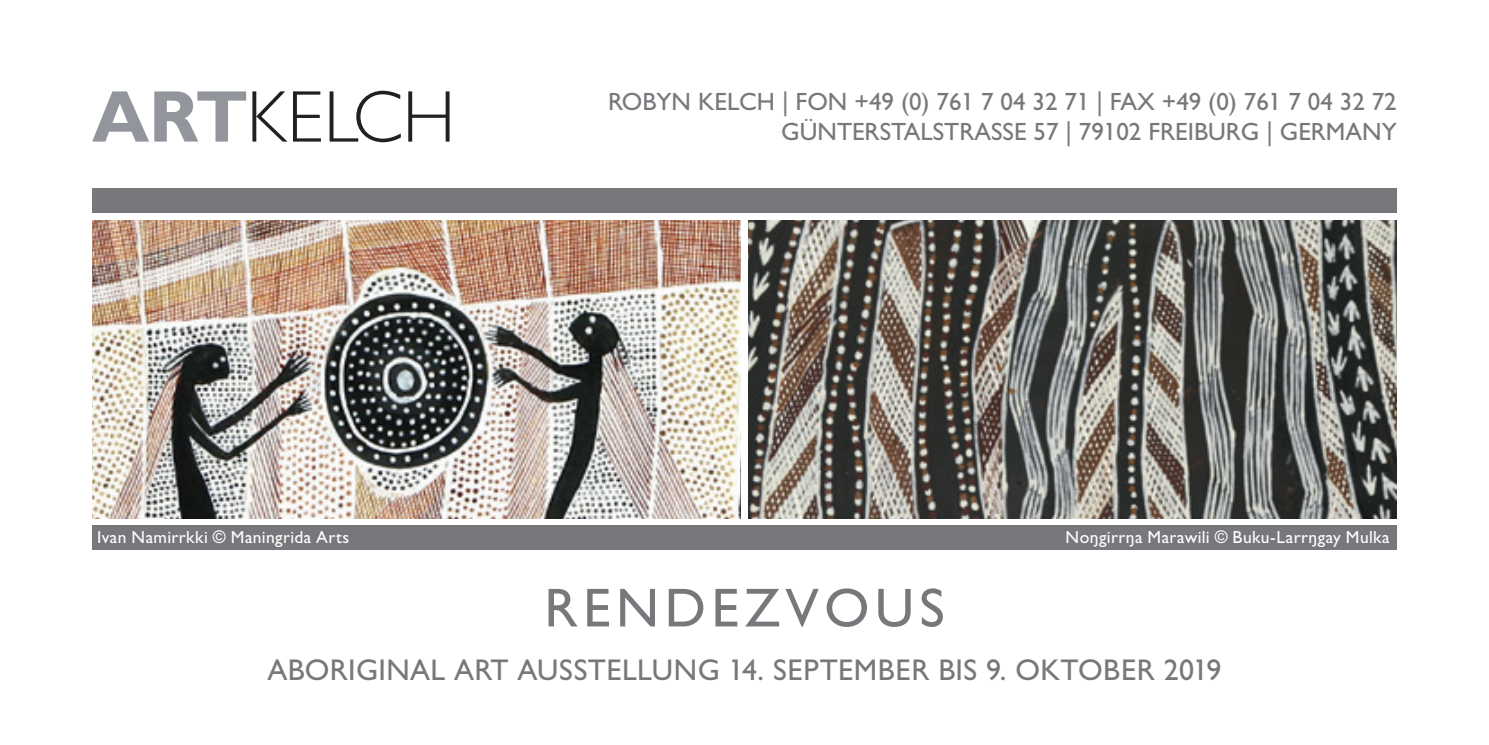
<style>
.page{position:relative;width:1489px;height:745px;background:#fff}
.page>*{position:absolute;margin:0;border:0;box-sizing:border-box;transform-origin:0 0}
.t1{font:55px "ARTKELCH Gill Sans Std";letter-spacing:.1em;color:#76787b}
.t2{font:30px "ARTKELCH Gill Sans Std";letter-spacing:.01em;color:#76787b}
.t3{font:25px/30px "ARTKELCH Gill Sans Std";color:#76787b;text-align:right}
.t4{font:17.5px "ARTKELCH Gill Sans Std";letter-spacing:.025em;color:#fff}
</style>
<div class="page">
<div style="left:92px;top:188px;width:1304px;height:25px;background:#76787b"></div>
<div style="left:92px;top:524px;width:1304px;height:25px;background:#76787b"></div>
<svg style="left:252px;top:91px;width:35px;height:50px"></svg>
<svg style="left:293px;top:91px;width:28px;height:50px"></svg>
<svg style="left:329px;top:91px;width:72px;height:51px"></svg>
<svg style="left:408px;top:91px;width:41px;height:50px"></svg>
<svg style="left:92px;top:91px;width:154px;height:50px"></svg>
<img style="left:748px;top:220px;width:648px;height:297px">
<img style="left:92px;top:220px;width:649px;height:297px">
<p class="t3" style="left:608px;top:87px;width:790px">ROBYN KELCH | FON +49 (0) 761 7 04 32 71 | FAX +49 (0) 761 7 04 32 72<br>GÜNTERSTALSTRASSE 57 | 79102 FREIBURG | GERMANY</p>
<p class="t4" style="left:97px;top:527px;width:254px">Ivan Namirrkki © Maningrida Arts</p>
<p class="t4" style="left:1065px;top:527px;width:325px">Noŋgirrŋa Marawili © Buku-Larrŋgay Mulka</p>
<h1 class="t1" style="left:544px;top:576px;width:402px">RENDEZVOUS</h1>
<p class="t2" style="left:267px;top:652px;width:955px">ABORIGINAL ART AUSSTELLUNG 14. SEPTEMBER BIS 9. OKTOBER 2019</p>
</div>
